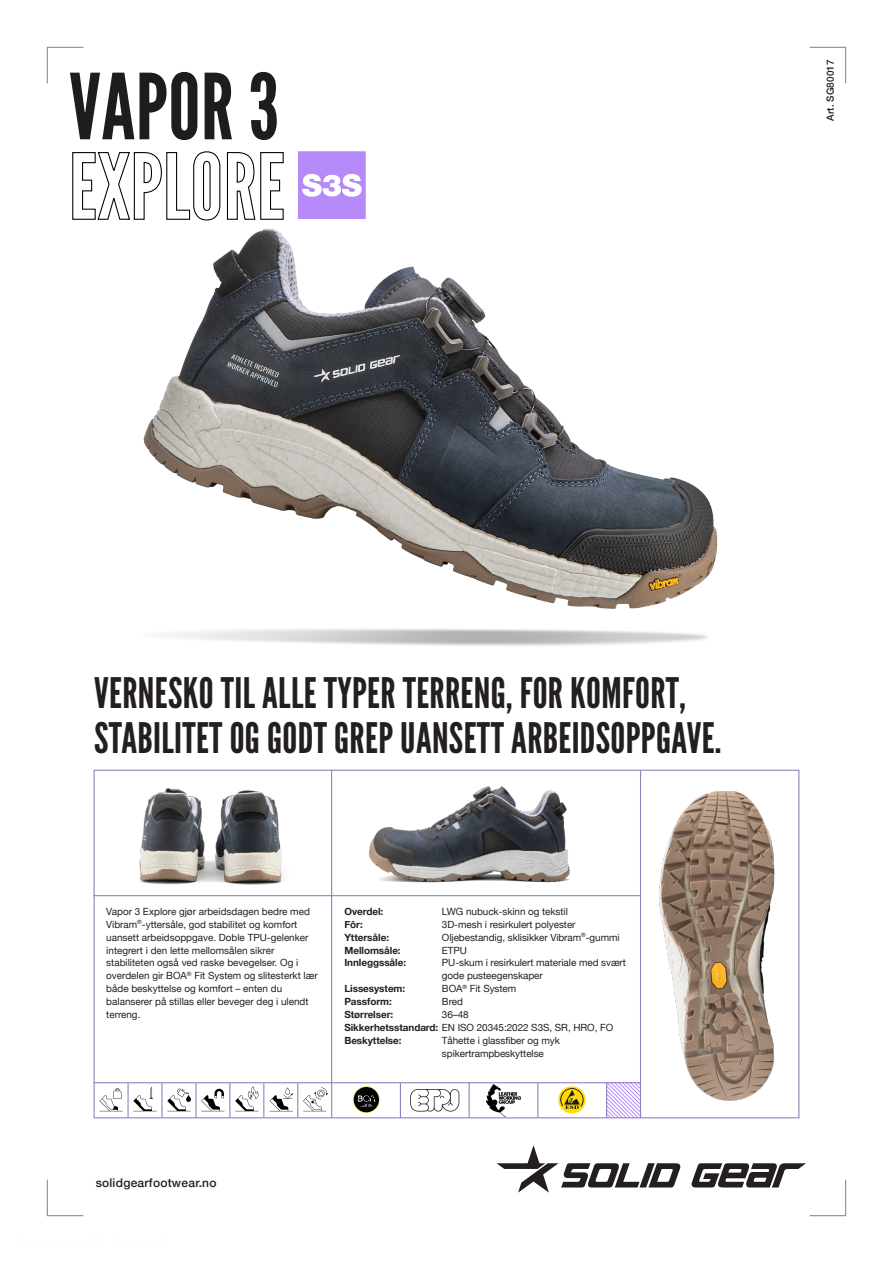
<style>
.page{position:relative;width:893px;height:1263px;background:#fff}
.page>*{position:absolute;margin:0;border:0;box-sizing:border-box;transform-origin:0 0}
.t1{font:42px/45px "League Gothic";letter-spacing:.01em;color:#231f20}
.t2{font:500 12px "Helvetica Neue";letter-spacing:.02em;color:#231f20}
.t3{font:9.9px/12.9px "Helvetica Neue";color:#231f20}
.t4{font:700 9.9px "Helvetica Neue";letter-spacing:-.005em;color:#231f20}
.t5{font:500 9.9px "Helvetica Neue";letter-spacing:.01em;color:#231f20}
.s1{font-weight:700}
</style>
<div class="page">
<svg style="left:607px;top:1083px;width:33px;height:33px"></svg>
<svg style="left:303px;top:1087px;width:25px;height:24px"></svg>
<hr style="left:94px;top:895px;width:546px;height:1px;background:#9183bd">
<hr style="left:94px;top:1082px;width:546px;height:1px;background:#9183bd">
<hr style="left:331px;top:770px;width:1px;height:313px;background:#9183bd">
<hr style="left:127px;top:1083px;width:2px;height:34px;background:#9183bd">
<hr style="left:161px;top:1083px;width:2px;height:34px;background:#9183bd">
<hr style="left:195px;top:1083px;width:2px;height:34px;background:#9183bd">
<hr style="left:229px;top:1083px;width:1px;height:34px;background:#9183bd">
<hr style="left:263px;top:1083px;width:1px;height:34px;background:#9183bd">
<hr style="left:297px;top:1083px;width:1px;height:34px;background:#9183bd">
<hr style="left:331px;top:1083px;width:1px;height:34px;background:#9183bd">
<hr style="left:640px;top:770px;width:1px;height:348px;background:#9183bd">
<svg style="left:100px;top:1088px;width:23px;height:23px"></svg>
<svg style="left:133px;top:1086px;width:24px;height:25px"></svg>
<svg style="left:167px;top:1088px;width:24px;height:23px"></svg>
<svg style="left:235px;top:1086px;width:23px;height:25px"></svg>
<svg style="left:201px;top:1089px;width:23px;height:22px"></svg>
<svg style="left:270px;top:1087px;width:23px;height:24px"></svg>
<svg style="left:353px;top:1086px;width:27px;height:27px"></svg>
<hr style="left:400px;top:1083px;width:1px;height:35px;background:#9183bd">
<hr style="left:469px;top:1083px;width:1px;height:34px;background:#9183bd">
<hr style="left:537px;top:1083px;width:1px;height:34px;background:#9183bd">
<svg style="left:410px;top:1089px;width:49px;height:22px"></svg>
<img style="left:486px;top:1084px;width:34px;height:32px">
<svg style="left:558px;top:1086px;width:28px;height:28px"></svg>
<hr style="left:606px;top:1083px;width:1px;height:35px;background:#9183bd">
<svg style="left:205px;top:73px;width:27px;height:66px"></svg>
<svg style="left:251px;top:72px;width:26px;height:68px"></svg>
<svg style="left:72px;top:151px;width:212px;height:69px"></svg>
<svg style="left:298px;top:151px;width:68px;height:56px"></svg>
<svg style="left:496px;top:1145px;width:184px;height:47px"></svg>
<img style="left:659px;top:792px;width:116px;height:308px">
<img style="left:358px;top:769px;width:230px;height:128px">
<img style="left:125px;top:788px;width:172px;height:109px">
<img style="left:94px;top:207px;width:624px;height:439px">
<svg style="left:46px;top:46px;width:151px;height:94px"></svg>
<svg style="left:692px;top:1163px;width:155px;height:54px"></svg>
<svg style="left:46px;top:1179px;width:38px;height:38px"></svg>
<svg style="left:809px;top:46px;width:38px;height:38px"></svg>
<p class="t5" style="left:822px;top:121px;width:63px;rotate:-90deg">Art. SG80017</p>
<h1 class="t1" style="left:94px;top:670px;width:629px">VERNESKO TIL ALLE TYPER TERRENG, FOR KOMFORT,<br>STABILITET OG GODT GREP UANSETT ARBEIDSOPPGAVE.</h1>
<p class="t3" style="left:106px;top:905px;width:213px">Vapor 3 Explore gjør arbeidsdagen bedre med Vibram<sup>®</sup>-yttersåle, god stabilitet og komfort uansett arbeidsoppgave. Doble TPU-gelenker integrert i den lette mellomsålen sikrer stabiliteten også ved raske bevegelser. Og i overdelen gir BOA<sup>®</sup> Fit System og slitesterkt lær både beskyttelse og komfort – enten du balanserer på stillas eller beveger deg i ulendt terreng.</p>
<p class="t4" style="left:344px;top:904px;width:40px">Overdel:</p>
<p class="t3" style="left:442px;top:905px;width:127px">LWG nubuck-skinn og tekstil</p>
<p class="t4" style="left:344px;top:916px;width:20px">Fôr:</p>
<p class="t3" style="left:442px;top:918px;width:135px">3D-mesh i resirkulert polyester</p>
<p class="t4" style="left:344px;top:929px;width:46px">Yttersåle:</p>
<p class="t3" style="left:442px;top:931px;width:179px">Oljebestandig, sklisikker Vibram<sup>®</sup>-gummi</p>
<p class="t4" style="left:344px;top:942px;width:58px">Mellomsåle:</p>
<p class="t3" style="left:442px;top:944px;width:27px">ETPU</p>
<p class="t4" style="left:344px;top:955px;width:63px">Innleggssåle:</p>
<p class="t3" style="left:442px;top:957px;width:185px">PU-skum i resirkulert materiale med svært gode pusteegenskaper</p>
<p class="t4" style="left:344px;top:981px;width:62px">Lissesystem:</p>
<p class="t3" style="left:442px;top:983px;width:76px">BOA<sup>®</sup> Fit System</p>
<p class="t4" style="left:344px;top:994px;width:49px">Passform:</p>
<p class="t3" style="left:442px;top:995px;width:22px">Bred</p>
<p class="t4" style="left:344px;top:1006px;width:50px">Størrelser:</p>
<p class="t3" style="left:344px;top:1008px;width:270px;text-indent:98px">36–48<br><span class="s1">Sikkerhetsstandard:</span> EN ISO 20345:2022 S3S, SR, HRO, FO<br><span class="s1">Beskyttelse:</span></p>
<p class="t3" style="left:442px;top:1034px;width:119px">Tåhette i glassfiber og myk spikertrampbeskyttelse</p>
<p class="t2" style="left:96px;top:1173px;width:122px">solidgearfootwear.no</p>
</div>
